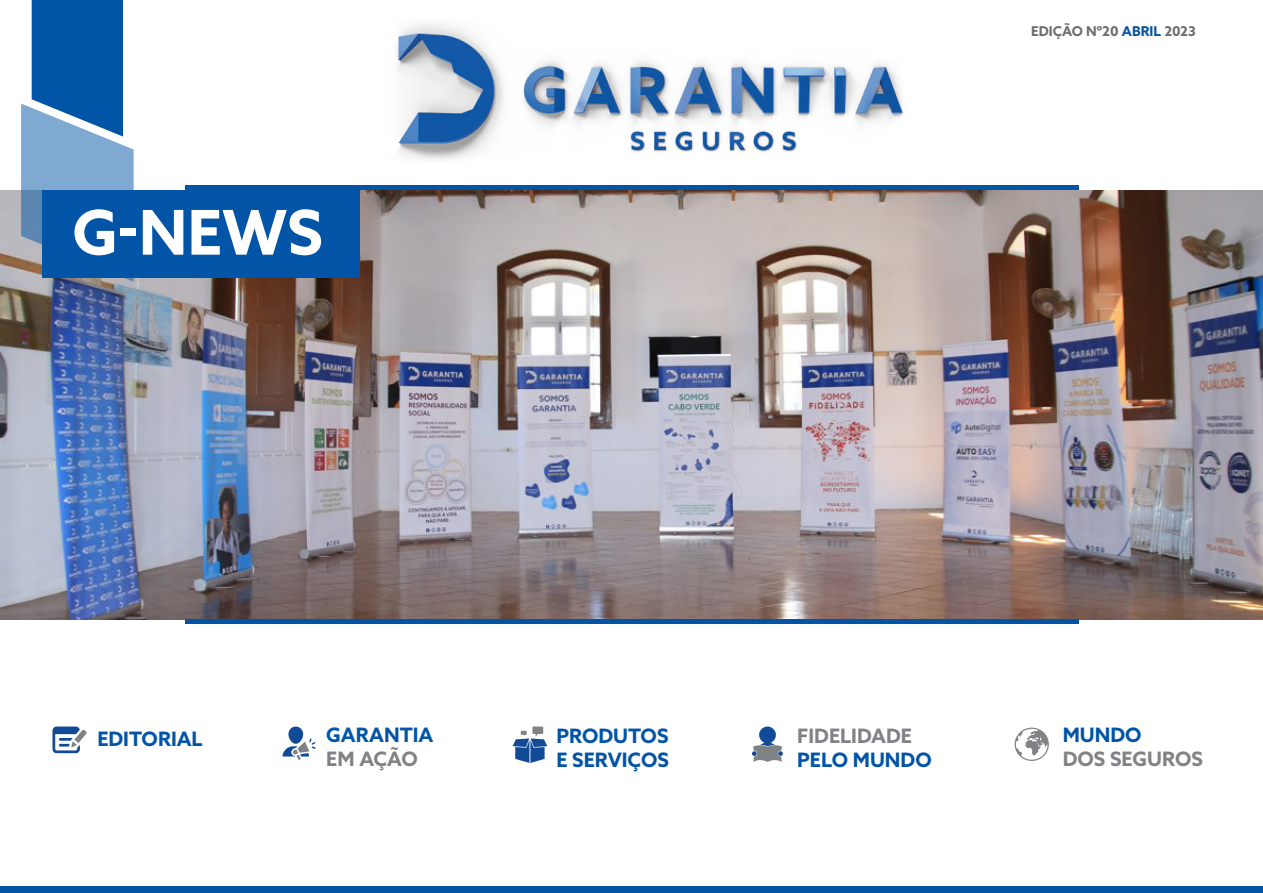
<style>
.page{position:relative;width:1263px;height:893px;background:#fff}
.page>*{position:absolute;margin:0;border:0;box-sizing:border-box;transform-origin:0 0}
.t1{font:700 61.8px "Azo Sans";color:#fff}
.t2{font:700 19.95px "Azo Sans";color:#0154a6}
.t3{font:700 19.95px "Azo Sans";color:#808285}
.t4{font:700 13.5px "Azo Sans";color:#6c6d70}
.s1{color:#0054a6}
</style>
<div class="page">
<img style="left:0;top:190px;width:1263px;height:430px">
<svg style="left:21px;top:0;width:113px;height:282px"></svg>
<div style="left:0;top:886px;width:1263px;height:7px;background:#0154a6"></div>
<div style="left:43px;top:190px;width:317px;height:87px;background:#0154a6"></div>
<img style="left:397px;top:24px;width:507px;height:136px">
<hr style="left:185px;top:185px;width:893px;height:4px;background:#0154a6">
<hr style="left:185px;top:620px;width:893px;height:4px;background:#0154a6">
<svg style="left:52px;top:726px;width:35px;height:27px"></svg>
<svg style="left:282px;top:726px;width:34px;height:34px"></svg>
<svg style="left:752px;top:726px;width:31px;height:36px"></svg>
<svg style="left:1015px;top:728px;width:34px;height:33px"></svg>
<svg style="left:513px;top:726px;width:34px;height:37px"></svg>
<p class="t1" style="left:72px;top:192px;width:252px">G-NEWS</p>
<p class="t4" style="left:1031px;top:22px;width:166px">EDIÇÃO Nº20 <span class="s1">ABRIL</span> 2023</p>
<p class="t2" style="left:97px;top:726px;width:107px">EDITORIAL</p>
<p class="t2" style="left:326px;top:721px;width:109px">GARANTIA</p>
<p class="t3" style="left:326px;top:745px;width:93px">EM AÇÃO</p>
<p class="t2" style="left:556px;top:722px;width:114px">PRODUTOS</p>
<p class="t2" style="left:556px;top:746px;width:114px">E SERVIÇOS</p>
<p class="t3" style="left:797px;top:722px;width:116px">FIDELIDADE</p>
<p class="t2" style="left:797px;top:746px;width:136px">PELO MUNDO</p>
<p class="t2" style="left:1063px;top:721px;width:80px">MUNDO</p>
<p class="t3" style="left:1063px;top:745px;width:142px">DOS SEGUROS</p>
</div>
